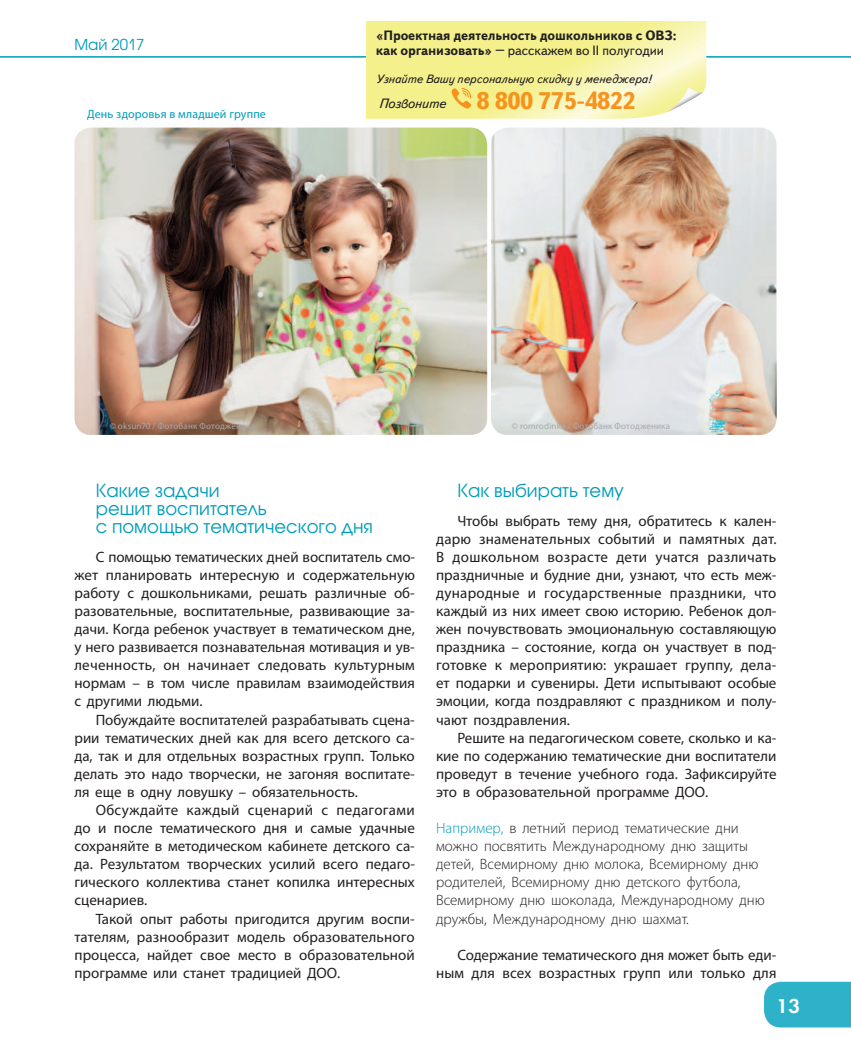
<style>
.page{position:relative;width:851px;height:1063px;background:#fff}
.page>*{position:absolute;margin:0;border:0;box-sizing:border-box;transform-origin:0 0}
.t1{font:700 24px "Text Book C";color:#f7931d}
.t2{font:21px "Futura Demi C";color:#fff}
.t3{font:18px/18.1px "Avant Garde Gothic C";color:#009cba}
.t4{font:15px/18.1px "Myriad Pro";color:#231f20;text-align:justify}
.t5{font:300 15px/18.1px "Myriad Pro";color:#231f20}
.t6{font:15px "Avant Garde Gothic C";color:#009cba}
.t7{font:700 13.5px/15px "Text Book C";letter-spacing:-.01em;color:#231f20}
.t8{font:italic 13.5px "Text Book C";letter-spacing:-.01em;color:#231f20}
.t9{font:italic 12px "Text Book C";letter-spacing:-.01em;color:#231f20}
.t10{font:12px "Myriad Pro";letter-spacing:.01em;color:#009cba}
.t11{font:9px "Myriad Pro";letter-spacing:.015em;color:#a8a9ad}
.s1{font-weight:400}
.s2{color:#009cba}
</style>
<div class="page">
<div style="left:764px;top:982px;width:86px;height:45px;background:#2eb2ca"></div>
<hr style="left:0;top:56px;width:850px;height:2px;background:#009cba">
<img style="left:491px;top:128px;width:285px;height:307px">
<img style="left:74px;top:128px;width:413px;height:307px">
<svg style="left:366px;top:21px;width:340px;height:98px;background:#f5f29f"></svg>
<p class="t6" style="left:74px;top:35px;width:72px">Май 2017</p>
<p class="t10" style="left:87px;top:107px;width:180px">День здоровья в младшей группе</p>
<p class="t7" style="left:375px;top:28px;width:302px">«Проектная деятельность дошкольников с ОВЗ: как организовать» – <span class="s1">расскажем во II полугодии</span></p>
<p class="t9" style="left:375px;top:72px;width:277px">Узнайте Вашу персональную скидку у менеджера!</p>
<p class="t8" style="left:378px;top:96px;width:69px">Позвоните</p>
<h1 class="t1" style="left:476px;top:87px;width:160px">8 800 775-4822</h1>
<p class="t11" style="left:110px;top:420px;width:147px">© oksun70 / Фотобанк Фотодженика</p>
<p class="t11" style="left:512px;top:420px;width:160px">© romrodinka / Фотобанк Фотодженика</p>
<p class="t3" style="left:96px;top:481px;width:278px">Какие задачи<br>решит воспитатель<br>с помощью тематического дня</p>
<p class="t4" style="left:74px;top:547px;width:342px;text-indent:21px">С помощью тематических дней воспитатель смо&shy;жет планировать интересную и содержательную работу с дошкольниками, решать различные об&shy;разовательные, воспитательные, развивающие за&shy;дачи. Когда ребенок участвует в тематическом дне, у него развивается познавательная мотивация и ув&shy;леченность, он начинает следовать культурным нормам – в том числе правилам взаимодействия с другими людьми.</p>
<p class="t4" style="left:74px;top:710px;width:342px;text-indent:21px">Побуждайте воспитателей разрабатывать сцена&shy;рии тематических дней как для всего детского са&shy;да, так и для отдельных возрастных групп. Только делать это надо творчески, не загоняя воспитате&shy;ля еще в одну ловушку – обязательность.</p>
<p class="t4" style="left:74px;top:801px;width:342px;text-indent:21px">Обсуждайте каждый сценарий с педагогами до и после тематического дня и самые удачные сохраняйте в методическом кабинете детского са&shy;да. Результатом творческих усилий всего педаго&shy;гического коллектива станет копилка интересных сценариев.</p>
<p class="t4" style="left:74px;top:909px;width:342px;text-indent:21px">Такой опыт работы пригодится другим воспи&shy;тателям, разнообразит модель образовательного процесса, найдет свое место в образовательной программе или станет традицией ДОО.</p>
<p class="t3" style="left:457px;top:481px;width:168px">Как выбирать тему</p>
<p class="t4" style="left:436px;top:511px;width:342px;text-indent:21px">Чтобы выбрать тему дня, обратитесь к кален&shy;дарю знаменательных событий и памятных дат.<br>В дошкольном возрасте дети учатся различать праздничные и будние дни, узнают, что есть меж&shy;дународные и государственные праздники, что каждый из них имеет свою историю. Ребенок дол&shy;жен почувствовать эмоциональную составляющую праздника – состояние, когда он участвует в под&shy;готовке к мероприятию: украшает группу, дела&shy;ет подарки и сувениры. Дети испытывают особые эмоции, когда поздравляют с праздником и полу&shy;чают поздравления.</p>
<p class="t4" style="left:436px;top:728px;width:342px;text-indent:21px">Решите на педагогическом совете, сколько и ка&shy;кие по содержанию тематические дни воспитатели проведут в течение учебного года. Зафиксируйте это в образовательной программе ДОО.</p>
<p class="t5" style="left:436px;top:819px;width:330px"><span class="s2">Например,</span> в летний период тематические дни можно посвятить Международному дню защиты детей, Всемирному дню молока, Всемирному дню родителей, Всемирному дню детского футбола, Всемирному дню шоколада, Международному дню дружбы, Международному дню шахмат.</p>
<p class="t4" style="left:436px;top:945px;width:342px;text-align:right">Содержание тематического дня может быть еди&shy;ным для всех возрастных групп или только для</p>
<h2 class="t2" style="left:776px;top:993px;width:25px">13</h2>
</div>
